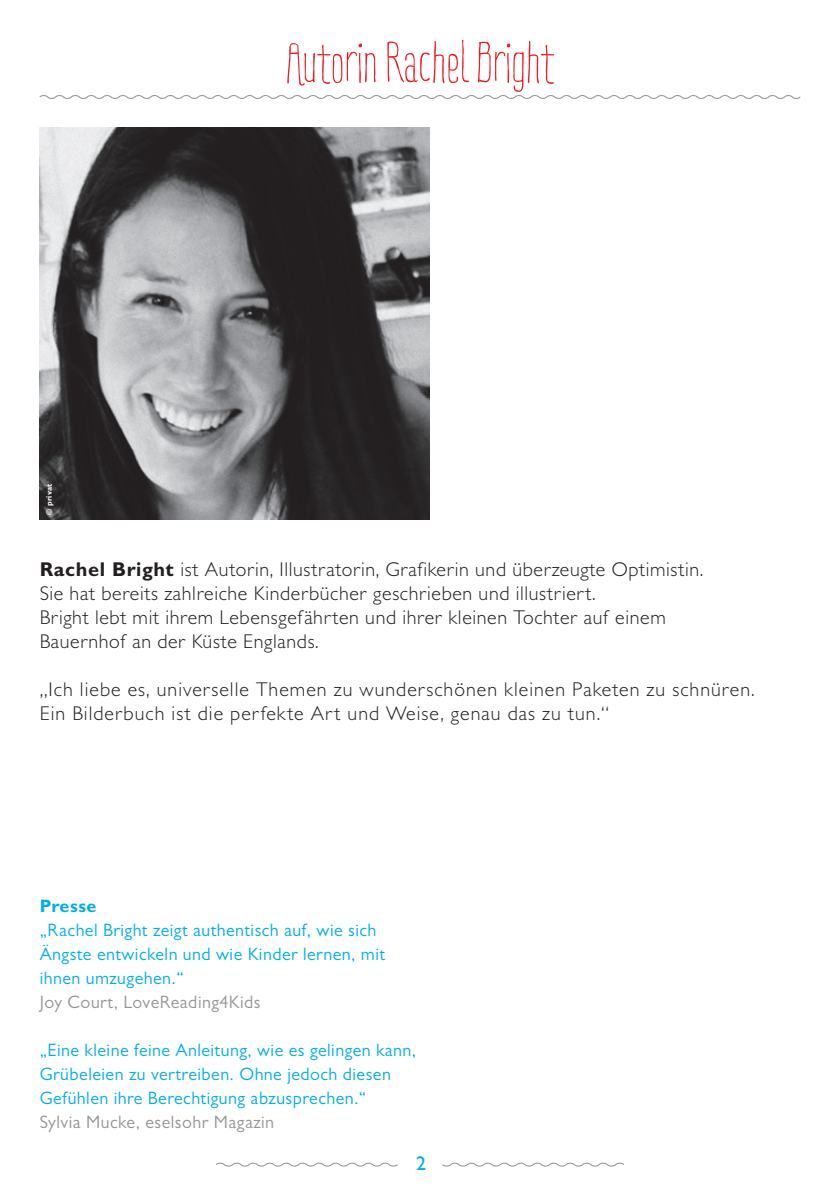
<style>
.page{position:relative;width:840px;height:1191px;background:#fff}
.page>*{position:absolute;margin:0;border:0;box-sizing:border-box;transform-origin:0 0}
.t1{font:56px "Ridemy Bike Pro";color:#ee1d23}
.t2{font:300 20px/24px "Gill Sans MT Std";letter-spacing:.03em;color:#231f20}
.t3{font:300 20px/24px "Gill Sans MT Std";letter-spacing:.05em;color:#231f20}
.t4{font:500 20px "Gill Sans MT Std";color:#00aeef}
.t5{font:18px/24px "Gill Sans MT Std";letter-spacing:.025em;color:#00aeef}
.t6{font:18px "Gill Sans MT Std";letter-spacing:.025em;color:#939598}
.t7{font:700 18px "Gill Sans MT Std";letter-spacing:.025em;color:#00aeef}
.t8{font:700 8px "Gill Sans MT Std";letter-spacing:.02em;color:#fff}
.s1{font-weight:700}
</style>
<div class="page">
<svg style="left:442px;top:1162px;width:182px;height:5px"></svg>
<svg style="left:216px;top:1162px;width:182px;height:5px"></svg>
<img style="left:40px;top:128px;width:389px;height:391px">
<svg style="left:39px;top:95px;width:762px;height:4px"></svg>
<p class="t8" style="left:44px;top:515px;width:33px;rotate:-90deg">© privat</p>
<h1 class="t1" style="left:285px;top:28px;width:270px">Autorin Rachel Bright</h1>
<p class="t2" style="left:40px;top:557px;width:664px"><span class="s1">Rachel Bright</span> ist Autorin, Illustratorin, Grafikerin und überzeugte Optimistin.<br>Sie hat bereits zahlreiche Kinderbücher geschrieben und illustriert.<br>Bright lebt mit ihrem Lebensgefährten und ihrer kleinen Tochter auf einem Bauernhof an der Küste Englands.</p>
<p class="t3" style="left:40px;top:677px;width:716px">„Ich liebe es, universelle Themen zu wunderschönen kleinen Paketen zu schnüren.<br>Ein Bilderbuch ist die perfekte Art und Weise, genau das zu tun.“</p>
<p class="t7" style="left:40px;top:895px;width:58px">Presse</p>
<p class="t5" style="left:40px;top:918px;width:346px">„Rachel Bright zeigt authentisch auf, wie sich<br>Ängste entwickeln und wie Kinder lernen, mit ihnen umzugehen.“</p>
<p class="t6" style="left:40px;top:992px;width:222px">Joy Court, LoveReading4Kids</p>
<p class="t5" style="left:40px;top:1038px;width:378px">„Eine kleine feine Anleitung, wie es gelingen kann,<br>Grübeleien zu vertreiben. Ohne jedoch diesen<br>Gefühlen ihre Berechtigung abzusprechen.“</p>
<p class="t6" style="left:40px;top:1112px;width:236px">Sylvia Mucke, eselsohr Magazin</p>
<p class="t4" style="left:416px;top:1150px;width:11px">2</p>
</div>
